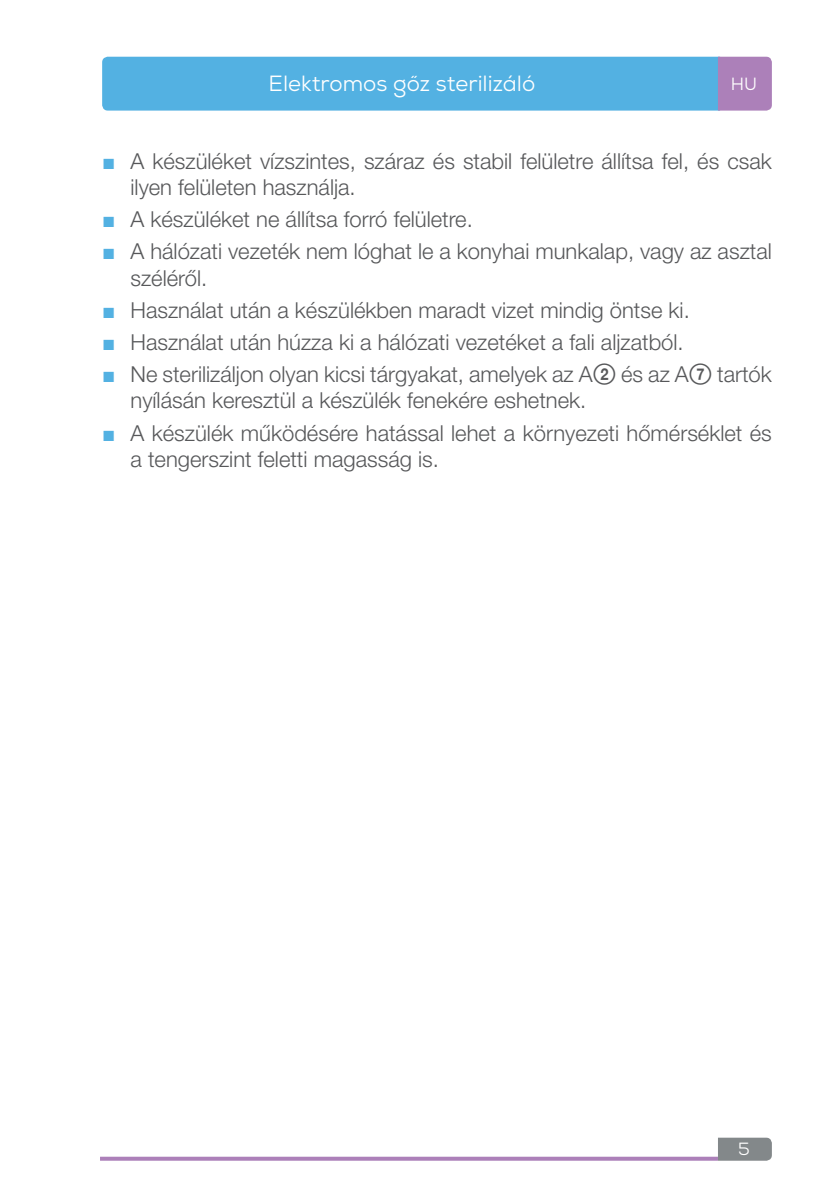
<style>
.page{position:relative;width:840px;height:1191px;background:#fff}
.page>*{position:absolute;margin:0;border:0;box-sizing:border-box;transform-origin:0 0}
.t1{font:300 22px/26.4px "Helvetica Neue LT Pro";color:#57585a}
.t2{font:22px "Nexa";color:#fff}
.t3{font:17.6px "Nexa";color:#fff}
.s1{font-family:"Arial";font-weight:400;color:#53b1e2}
.s2{font-family:"Zz 3";font-weight:400}
</style>
<div class="page">
<svg style="left:102px;top:57px;width:669px;height:54px;background:#5baddf"></svg>
<svg style="left:100px;top:1156px;width:617px;height:4px;background:#ba96c5"></svg>
<svg style="left:717px;top:1137px;width:54px;height:23px"></svg>
<p class="t2" style="left:268px;top:70px;width:268px">Elektromos gőz sterilizáló</p>
<p class="t3" style="left:730px;top:73px;width:28px">HU</p>
<p class="t1" style="left:130px;top:147px;width:642px;text-indent:-28px"><span class="s1">■</span> A készüléket vízszintes, száraz és stabil felületre állítsa fel, és csak ilyen felületen használja.</p>
<p class="t1" style="left:102px;top:206px;width:367px"><span class="s1">■</span> A készüléket ne állítsa forró felületre.</p>
<p class="t1" style="left:130px;top:238px;width:642px;text-indent:-28px"><span class="s1">■</span> A hálózati vezeték nem lóghat le a konyhai munkalap, vagy az asztal széléről.</p>
<p class="t1" style="left:102px;top:296px;width:584px"><span class="s1">■</span> Használat után a készülékben maradt vizet mindig öntse ki.</p>
<p class="t1" style="left:102px;top:328px;width:578px"><span class="s1">■</span> Használat után húzza ki a hálózati vezetéket a fali aljzatból.</p>
<p class="t1" style="left:130px;top:360px;width:642px;text-indent:-28px"><span class="s1">■</span> Ne sterilizáljon olyan kicsi tárgyakat, amelyek az A<span class="s2">2</span> és az A<span class="s2">7</span> tartók nyílásán keresztül a készülék fenekére eshetnek.</p>
<p class="t1" style="left:130px;top:419px;width:642px;text-indent:-28px"><span class="s1">■</span> A készülék működésére hatással lehet a környezeti hőmérséklet és a tengerszint feletti magasság is.</p>
<p class="t3" style="left:737px;top:1138px;width:13px">5</p>
</div>
